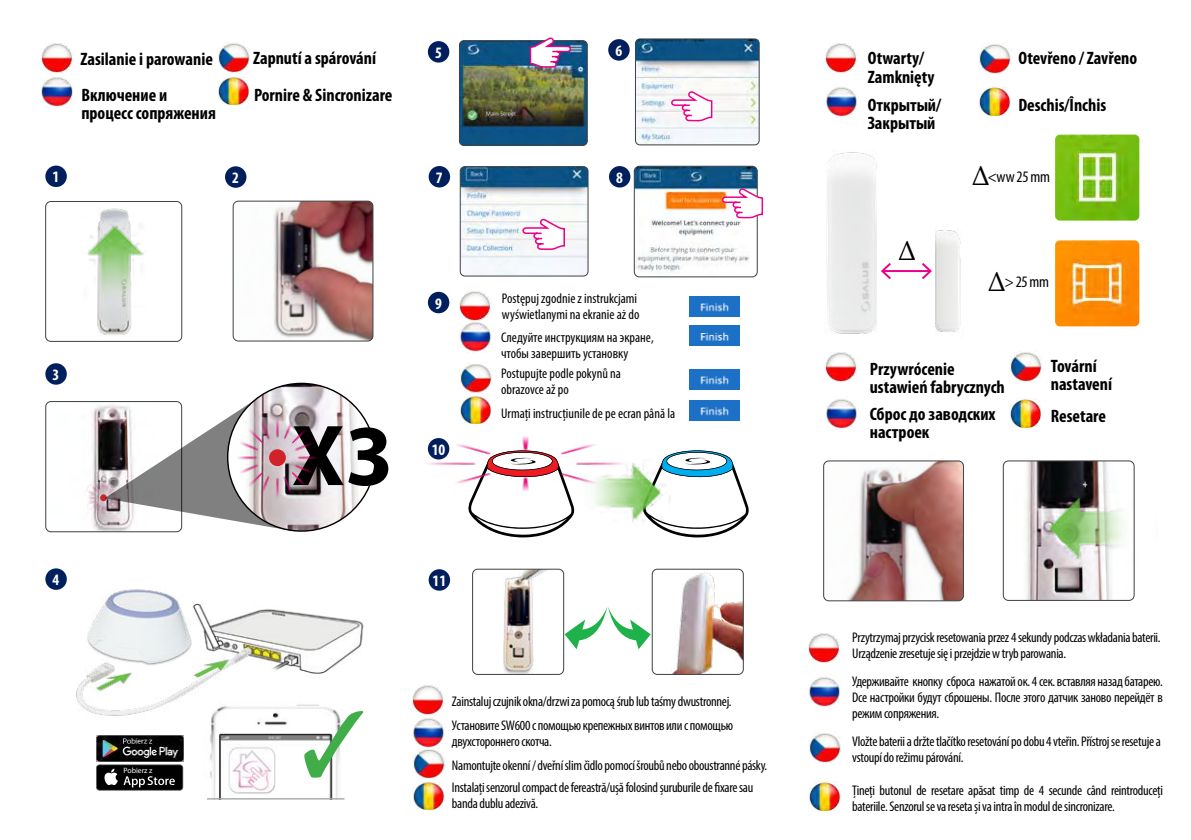
<style>
.page{position:relative;width:1191px;height:840px;background:#fff}
.page>*{position:absolute;margin:0;border:0;box-sizing:border-box;transform-origin:0 0}
.t1{font:700 87.2px "Myriad Pro";color:#000}
.t2{font:28.8px "Minion Pro";color:#000}
.t3{font:700 condensed 18px/18px "Myriad Pro";color:#000}
.t4{font:condensed 16px "Myriad Pro";letter-spacing:-.02em;color:#000}
.t5{font:700 condensed 16px "Myriad Pro";color:#fff}
.t6{font:condensed 14px/16px "Myriad Pro";letter-spacing:-.02em;color:#000}
.t7{font:condensed 14px/16px "Myriad Pro";color:#000}
.t8{font:7.8px "Myriad Pro";color:#fff}
.s1{font-family:"Minion Pro";font-stretch:normal;font-size:28.8px}
</style>
<div class="page">
<img style="left:808px;top:731px;width:33px;height:32px">
<img style="left:411px;top:685px;width:34px;height:124px">
<img style="left:809px;top:782px;width:31px;height:27px">
<img style="left:808px;top:633px;width:32px;height:29px">
<img style="left:809px;top:674px;width:31px;height:33px">
<img style="left:460px;top:363px;width:32px;height:60px">
<img style="left:459px;top:291px;width:32px;height:28px">
<img style="left:460px;top:319px;width:31px;height:33px">
<img style="left:218px;top:77px;width:32px;height:28px">
<img style="left:217px;top:42px;width:33px;height:31px">
<img style="left:40px;top:43px;width:33px;height:64px">
<img style="left:979px;top:87px;width:31px;height:28px">
<img style="left:978px;top:42px;width:33px;height:32px">
<img style="left:825px;top:43px;width:32px;height:30px">
<img style="left:826px;top:84px;width:31px;height:33px">
<img style="left:1010px;top:399px;width:31px;height:28px">
<img style="left:1009px;top:350px;width:33px;height:32px">
<img style="left:825px;top:352px;width:32px;height:30px">
<img style="left:826px;top:396px;width:31px;height:33px">
<img style="left:825px;top:152px;width:52px;height:182px">
<img style="left:935px;top:230px;width:26px;height:102px">
<img style="left:210px;top:735px;width:128px;height:62px">
<img style="left:64px;top:582px;width:300px;height:153px">
<img style="left:226px;top:743px;width:51px;height:51px">
<img style="left:96px;top:735px;width:87px;height:25px">
<svg style="left:96px;top:764px;width:87px;height:25px;background:#2c2c2c"></svg>
<img style="left:1055px;top:134px;width:84px;height:86px">
<img style="left:1055px;top:240px;width:84px;height:86px">
<hr style="left:882px;top:270px;width:48px;height:2px;background:#ec008b">
<svg style="left:881px;top:263px;width:12px;height:17px"></svg>
<svg style="left:919px;top:263px;width:13px;height:17px"></svg>
<img style="left:46px;top:403px;width:55px;height:128px">
<div style="left:45px;top:401px;width:137px;height:130px;border:1px solid #404042;border-radius:5px"></div>
<img style="left:1003px;top:461px;width:131px;height:139px">
<div style="left:1003px;top:460px;width:131px;height:140px;border:1px solid #404042;border-radius:5px"></div>
<svg style="left:468px;top:491px;width:96px;height:46px"></svg>
<svg style="left:656px;top:450px;width:92px;height:87px"></svg>
<img style="left:427px;top:436px;width:169px;height:55px">
<div style="left:45px;top:165px;width:22px;height:22px;background:#001f5c;border-radius:50%"></div>
<div style="left:45px;top:568px;width:22px;height:21px;background:#001f5c;border-radius:50%"></div>
<div style="left:428px;top:438px;width:21px;height:21px;background:#001f5c;border-radius:50%"></div>
<div style="left:428px;top:569px;width:22px;height:21px;background:#001f5c;border-radius:50%"></div>
<div style="left:428px;top:41px;width:21px;height:22px;background:#001f5c;border-radius:50%"></div>
<div style="left:428px;top:166px;width:22px;height:21px;background:#001f5c;border-radius:50%"></div>
<div style="left:608px;top:39px;width:21px;height:22px;background:#001f5c;border-radius:50%"></div>
<div style="left:609px;top:166px;width:21px;height:21px;background:#001f5c;border-radius:50%"></div>
<div style="left:428px;top:291px;width:21px;height:22px;background:#001f5c;border-radius:50%"></div>
<div style="left:45px;top:363px;width:22px;height:21px;background:#001f5c;border-radius:50%"></div>
<div style="left:225px;top:166px;width:21px;height:22px;background:#001f5c;border-radius:50%"></div>
<img style="left:635px;top:39px;width:124px;height:106px">
<div style="left:635px;top:39px;width:124px;height:106px;border:1px solid #404042;border-radius:4px"></div>
<svg style="left:671px;top:91px;width:41px;height:30px"></svg>
<img style="left:460px;top:166px;width:128px;height:110px">
<div style="left:460px;top:166px;width:128px;height:110px;border:1px solid #404042;border-radius:5px"></div>
<svg style="left:522px;top:219px;width:43px;height:31px"></svg>
<img style="left:461px;top:41px;width:126px;height:104px">
<div style="left:459px;top:40px;width:128px;height:106px;border:1px solid #404042;border-radius:4px"></div>
<svg style="left:530px;top:37px;width:41px;height:31px"></svg>
<img style="left:634px;top:166px;width:123px;height:111px">
<div style="left:634px;top:166px;width:123px;height:111px;border:1px solid #404042;border-radius:5px"></div>
<svg style="left:722px;top:188px;width:41px;height:30px"></svg>
<img style="left:690px;top:296px;width:49px;height:20px">
<img style="left:690px;top:325px;width:49px;height:21px">
<img style="left:690px;top:369px;width:49px;height:20px">
<img style="left:690px;top:400px;width:49px;height:20px">
<img style="left:46px;top:201px;width:136px;height:140px">
<div style="left:45px;top:201px;width:137px;height:140px;border:1px solid #404042;border-radius:5px"></div>
<img style="left:233px;top:201px;width:140px;height:140px">
<div style="left:233px;top:201px;width:140px;height:140px;border:1px solid #404042;border-radius:5px"></div>
<img style="left:823px;top:460px;width:140px;height:140px">
<div style="left:823px;top:460px;width:140px;height:140px;border:1px solid #404042;border-radius:5px"></div>
<img style="left:82px;top:476px;width:19px;height:42px">
<img style="left:83px;top:216px;width:64px;height:91px">
<img style="left:1039px;top:491px;width:96px;height:72px">
<img style="left:562px;top:459px;width:109px;height:66px">
<img style="left:472px;top:570px;width:91px;height:104px">
<div style="left:472px;top:568px;width:92px;height:106px;border:1px solid #404042;border-radius:5px"></div>
<img style="left:652px;top:570px;width:91px;height:104px">
<div style="left:652px;top:568px;width:91px;height:106px;border:1px solid #404042;border-radius:5px"></div>
<svg style="left:101px;top:400px;width:196px;height:132px"></svg>
<img style="left:228px;top:383px;width:147px;height:147px;border-radius:74px">
<img style="left:223px;top:403px;width:108px;height:108px">
<svg style="left:564px;top:606px;width:87px;height:43px"></svg>
<hr style="left:207px;top:797px;width:137px;height:2px;background:#a7a9ab">
<svg style="left:304px;top:710px;width:59px;height:67px"></svg>
<p class="t5" style="left:52px;top:167px;width:8px">1</p>
<p class="t3" style="left:80px;top:49px;width:134px">Zasilanie i parowanie</p>
<p class="t3" style="left:253px;top:49px;width:125px">Zapnutí a spárování</p>
<p class="t3" style="left:81px;top:86px;width:136px">Включение и процесс сопряжения</p>
<p class="t3" style="left:254px;top:85px;width:140px">Pornire &amp; Sincronizare</p>
<p class="t5" style="left:232px;top:168px;width:8px">2</p>
<p class="t5" style="left:435px;top:42px;width:8px">5</p>
<p class="t5" style="left:436px;top:167px;width:8px">7</p>
<p class="t5" style="left:52px;top:364px;width:8px">3</p>
<p class="t5" style="left:52px;top:569px;width:8px">4</p>
<p class="t5" style="left:435px;top:293px;width:8px">9</p>
<h1 class="t1" style="left:292px;top:398px;width:103px">X3</h1>
<p class="t5" style="left:432px;top:439px;width:15px">10</p>
<p class="t5" style="left:432px;top:570px;width:15px">11</p>
<p class="t5" style="left:615px;top:40px;width:8px">6</p>
<p class="t5" style="left:616px;top:167px;width:8px">8</p>
<p class="t7" style="left:502px;top:290px;width:139px">Postępuj zgodnie z instrukcjami wyświetlanymi na ekranie aż do</p>
<p class="t7" style="left:501px;top:329px;width:154px">Следуйте инструкциям на экране, чтобы завершить установку</p>
<p class="t7" style="left:501px;top:365px;width:121px">Postupujte podle pokynů na obrazovce až po</p>
<p class="t7" style="left:501px;top:405px;width:175px">Urmați instrucțiunile de pe ecran până la</p>
<p class="t8" style="left:123px;top:765px;width:31px">Pobierz z</p>
<p class="t6" style="left:452px;top:689px;width:283px;line-height:23.6px">Zainstaluj czujnik okna/drzwi za pomocą śrub lub taśmy dwustronnej.<br>Установите SW600 с помощью крепежных винтов или с помощью</p>
<p class="t6" style="left:452px;top:728px;width:317px;line-height:24.2px">двухстороннего скотча.<br>Namontujte okenní / dveřní slim čidlo pomocí šroubů nebo oboustranné pásky.</p>
<p class="t6" style="left:452px;top:778px;width:303px">Instalați senzorul compact de fereastră/ușă folosind șuruburile de fixare sau banda dublu adezivă.</p>
<p class="t3" style="left:867px;top:49px;width:68px">Otwarty/<br>Zamknięty</p>
<p class="t3" style="left:867px;top:95px;width:75px">Открытый/<br>Закрытый</p>
<h2 class="t2" style="left:897px;top:232px;width:20px">Δ</h2>
<p class="t3" style="left:1018px;top:49px;width:120px">Otevřeno / Zavřeno</p>
<p class="t3" style="left:1018px;top:95px;width:89px">Deschis/Închis</p>
<p class="t4" style="left:971px;top:167px;width:80px"><span class="s1">Δ</span>&lt;ww 25 mm</p>
<p class="t4" style="left:987px;top:272px;width:63px"><span class="s1">Δ</span>&gt; 25 mm</p>
<p class="t3" style="left:869px;top:359px;width:136px">Przywrócenie ustawień fabrycznych</p>
<p class="t3" style="left:1050px;top:356px;width:63px">Tovární nastavení</p>
<p class="t3" style="left:869px;top:404px;width:127px">Сброс до заводских настроек</p>
<p class="t3" style="left:1050px;top:406px;width:57px">Resetare</p>
<p class="t6" style="left:852px;top:628px;width:310px">Przytrzymaj przycisk resetowania przez 4 sekundy podczas wkładania baterii.<br>Urządzenie zresetuje się i przejdzie w tryb parowania.</p>
<p class="t6" style="left:852px;top:672px;width:312px;text-align:justify">Удерживайте кнопку сброса нажатой ок. 4 сек. вставляя назад батарею.<br>Dсе настройки будут сброшены. После этого датчик заново перейдёт в режим сопряжения.</p>
<p class="t6" style="left:852px;top:732px;width:310px">Vložte baterii a držte tlačítko resetování po dobu 4 vteřin. Přístroj se resetuje a vstoupí do režimu párování.</p>
<p class="t6" style="left:852px;top:781px;width:312px">Țineți butonul de resetare apăsat timp de 4 secunde când reintroduceți bateriile. Senzorul se va reseta și va intra în modul de sincronizare.</p>
</div>
